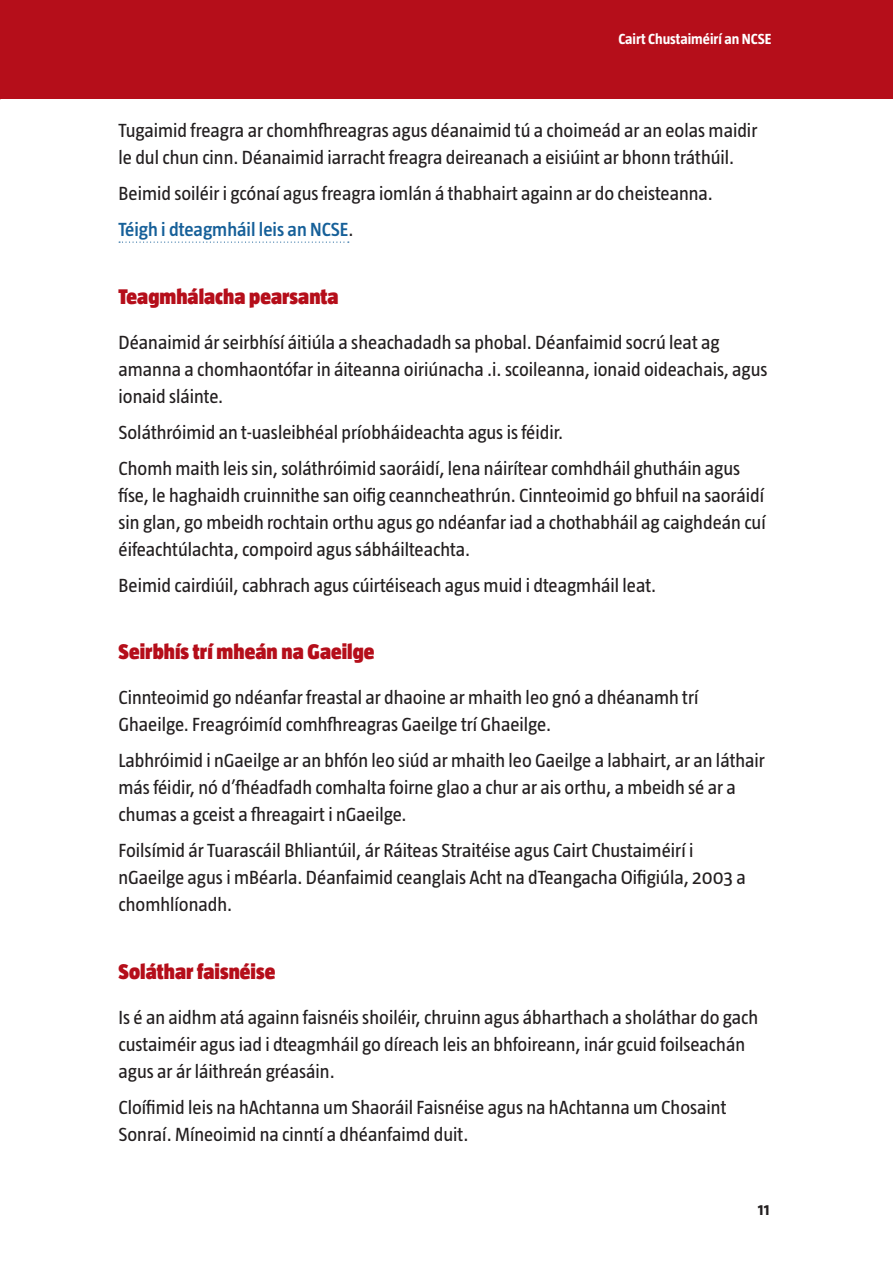
<style>
.page{position:relative;width:893px;height:1263px;background:#fff}
.page>*{position:absolute;margin:0;border:0;box-sizing:border-box;transform-origin:0 0}
.Heading_1_prelims{font:900 21.75px "Taz";color:#b50e1a}
.Body_Text{font:19.5px/27px "Taz";color:#231f20}
.Body_Text-2{font:600 19.5px "Taz";color:#166099}
.t1{font:700 16.5px "Taz";color:#231f20}
.t2{font:700 15px "Taz";color:#fff}
.s1{font-weight:400;color:#231f20}
</style>
<div class="page">
<div style="left:0;top:0;width:893px;height:99px;background:#b50e1a"></div>
<svg style="left:119px;top:242px;width:230px;height:1px"></svg>
<p class="t2" style="left:618px;top:30px;width:154px">Cairt Chustaiméirí an NCSE</p>
<p class="Body_Text" style="left:118px;top:117px;width:640px">Tugaimid freagra ar chomhfhreagras agus déanaimid tú a choimeád ar an eolas maidir le dul chun cinn. Déanaimid iarracht freagra deireanach a eisiúint ar bhonn tráthúil.</p>
<p class="Body_Text" style="left:118px;top:180px;width:596px">Beimid soiléir i gcónaí agus freagra iomlán á thabhairt againn ar do cheisteanna.</p>
<p class="Body_Text-2" style="left:118px;top:219px;width:236px">Téigh i dteagmháil leis an NCSE<span class="s1">.</span></p>
<h1 class="Heading_1_prelims" style="left:118px;top:284px;width:222px">Teagmhálacha pearsanta</h1>
<p class="Body_Text" style="left:118px;top:328px;width:651px">Déanaimid ár seirbhísí áitiúla a sheachadadh sa phobal. Déanfaimid socrú leat ag amanna a chomhaontófar in áiteanna oiriúnacha .i. scoileanna, ionaid oideachais, agus ionaid sláinte.</p>
<p class="Body_Text" style="left:118px;top:418px;width:446px">Soláthróimid an t-uasleibhéal príobháideachta agus is féidir.</p>
<p class="Body_Text" style="left:118px;top:454px;width:649px">Chomh maith leis sin, soláthróimid saoráidí, lena náirítear comhdháil ghutháin agus físe, le haghaidh cruinnithe san oifig ceanncheathrún. Cinnteoimid go bhfuil na saoráidí sin glan, go mbeidh rochtain orthu agus go ndéanfar iad a chothabháil ag caighdeán cuí éifeachtúlachta, compoird agus sábháilteachta.</p>
<p class="Body_Text" style="left:118px;top:571px;width:539px">Beimid cairdiúil, cabhrach agus cúirtéiseach agus muid i dteagmháil leat.</p>
<h1 class="Heading_1_prelims" style="left:118px;top:640px;width:258px">Seirbhís trí mheán na Gaeilge</h1>
<p class="Body_Text" style="left:118px;top:684px;width:582px">Cinnteoimid go ndéanfar freastal ar dhaoine ar mhaith leo gnó a dhéanamh trí<br>Ghaeilge. Freagróimíd comhfhreagras Gaeilge trí Ghaeilge.</p>
<p class="Body_Text" style="left:118px;top:747px;width:648px">Labhróimid i nGaeilge ar an bhfón leo siúd ar mhaith leo Gaeilge a labhairt, ar an láthair más féidir, nó d’fhéadfadh comhalta foirne glao a chur ar ais orthu, a mbeidh sé ar a chumas a gceist a fhreagairt i nGaeilge.</p>
<p class="Body_Text" style="left:118px;top:837px;width:629px">Foilsímid ár Tuarascáil Bhliantúil, ár Ráiteas Straitéise agus Cairt Chustaiméirí i nGaeilge agus i mBéarla. Déanfaimid ceanglais Acht na dTeangacha Oifigiúla, 2003 a chomhlíonadh.</p>
<h1 class="Heading_1_prelims" style="left:118px;top:959px;width:158px">Soláthar faisnéise</h1>
<p class="Body_Text" style="left:118px;top:1003px;width:641px">Is é an aidhm atá againn faisnéis shoiléir, chruinn agus ábharthach a sholáthar do gach custaiméir agus iad i dteagmháil go díreach leis an bhfoireann, inár gcuid foilseachán agus ar ár láithreán gréasáin.</p>
<p class="Body_Text" style="left:118px;top:1093px;width:609px">Cloífimid leis na hAchtanna um Shaoráil Faisnéise agus na hAchtanna um Chosaint<br>Sonraí. Míneoimid na cinntí a dhéanfaimd duit.</p>
<p class="t1" style="left:758px;top:1200px;width:13px">11</p>
</div>
